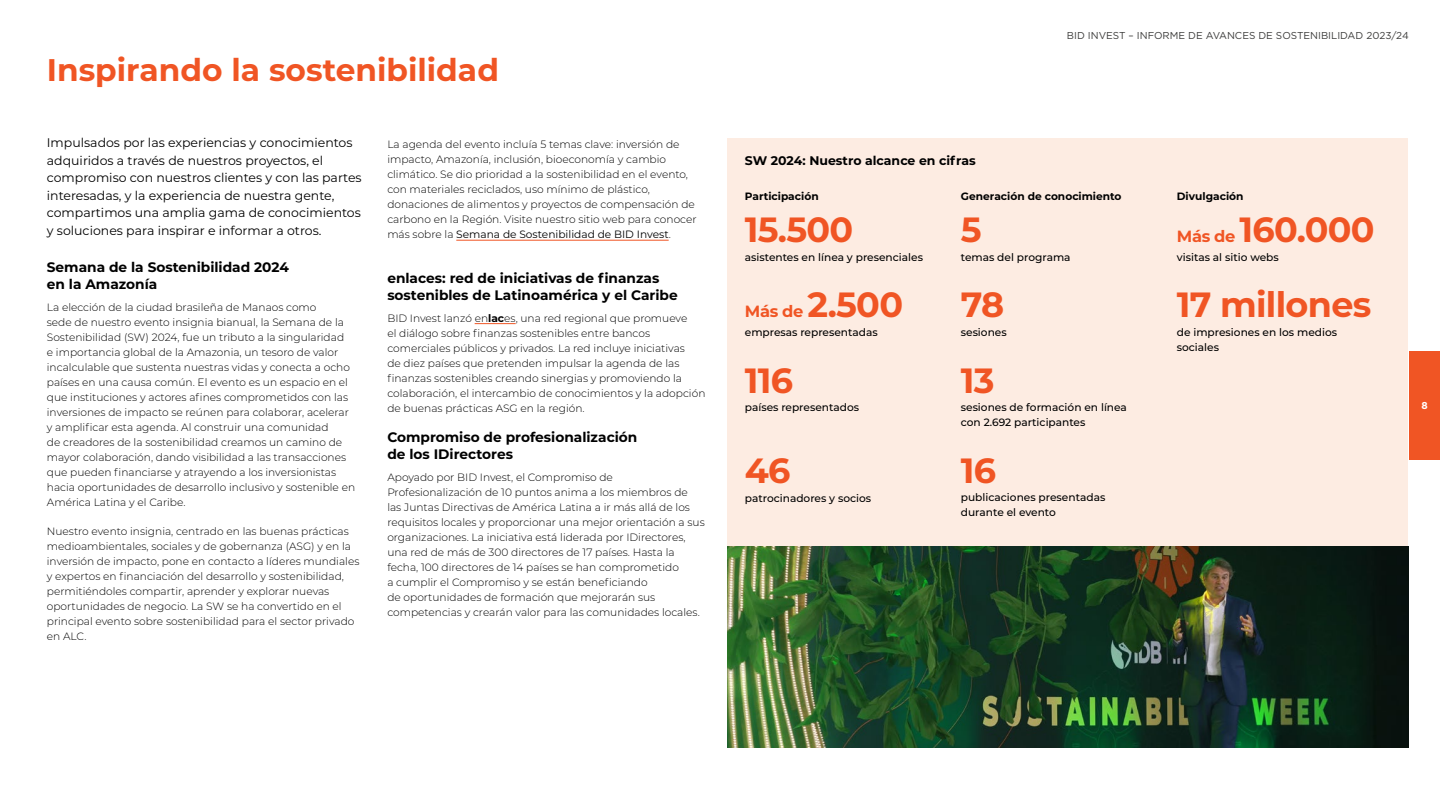
<style>
.page{position:relative;width:1440px;height:810px;background:#fff}
.page>*{position:absolute;margin:0;border:0;box-sizing:border-box;transform-origin:0 0}
.t1{font:700 35px "Montserrat";letter-spacing:-.02em;color:#f05524}
.t2{font:700 31.25px "Montserrat";color:#f05524}
.t3{font:700 16.25px "Montserrat";color:#f05524}
.t4{font:700 13.75px/16.5px "Montserrat";color:#000}
.t5{font:12.5px/17.5px "Montserrat";color:#000}
.t6{font:700 12.5px "Montserrat";color:#000}
.t7{font:300 10.62px/15px "Montserrat";color:#000}
.t8{font:500 10.62px/15px "Montserrat";color:#000}
.t9{font:700 10.62px "Montserrat";color:#000}
.t10{font:10px "Gotham";color:#3c3c3b}
.t11{font:700 10px "Gotham";color:#fff}
.s1{font-weight:400}
.s2{font-weight:700}
.s3{font-size:35px}
.s4{font-size:16.25px}
</style>
<div class="page">
<div style="left:727px;top:138px;width:681px;height:409px;background:#fdece2"></div>
<hr style="left:456px;top:240px;width:213px;height:1px;background:#f05524">
<hr style="left:475px;top:323px;width:41px;height:1px;background:#f05524">
<img style="left:727px;top:547px;width:682px;height:201px">
<div style="left:1409px;top:351px;width:31px;height:108px;background:#f05524"></div>
<h2 class="t2" style="left:47px;top:47px;width:454px">Inspirando la sostenibilidad</h2>
<p class="t5" style="left:47px;top:133px;width:316px">Impulsados por las experiencias y conocimientos adquiridos a través de nuestros proyectos, el compromiso con nuestros clientes y con las partes interesadas, y la experiencia de nuestra gente, compartimos una amplia gama de conocimientos y soluciones para inspirar e informar a otros.</p>
<p class="t4" style="left:47px;top:259px;width:244px">Semana de la Sostenibilidad 2024 en la Amazonía</p>
<p class="t7" style="left:47px;top:299px;width:310px">La elección de la ciudad brasileña de Manaos como<br>sede de nuestro evento insignia bianual, la Semana de la Sostenibilidad (SW) 2024, fue un tributo a la singularidad<br>e importancia global de la Amazonia, un tesoro de valor incalculable que sustenta nuestras vidas y conecta a ocho países en una causa común. El evento es un espacio en el que instituciones y actores afines comprometidos con las inversiones de impacto se reúnen para colaborar, acelerar y amplificar esta agenda. Al construir una comunidad<br>de creadores de la sostenibilidad creamos un camino de mayor colaboración, dando visibilidad a las transacciones que pueden financiarse y atrayendo a los inversionistas hacia oportunidades de desarrollo inclusivo y sostenible en América Latina y el Caribe.</p>
<p class="t7" style="left:47px;top:524px;width:314px">Nuestro evento insignia, centrado en las buenas prácticas medioambientales, sociales y de gobernanza (ASG) y en la inversión de impacto, pone en contacto a líderes mundiales y expertos en financiación del desarrollo y sostenibilidad, permitiéndoles compartir, aprender y explorar nuevas oportunidades de negocio. La SW se ha convertido en el principal evento sobre sostenibilidad para el sector privado en ALC.</p>
<p class="t7" style="left:387px;top:137px;width:311px">La agenda del evento incluía 5 temas clave: inversión de impacto, Amazonía, inclusión, bioeconomía y cambio climático. Se dio prioridad a la sostenibilidad en el evento, con materiales reciclados, uso mínimo de plástico, donaciones de alimentos y proyectos de compensación de carbono en la Región. Visite nuestro sitio web para conocer más sobre la <span class="s1">Semana de Sostenibilidad de BID Invest</span>.</p>
<p class="t4" style="left:387px;top:269px;width:292px">enlaces: red de iniciativas de finanzas sostenibles de Latinoamérica y el Caribe</p>
<p class="t7" style="left:387px;top:310px;width:320px">BID Invest lanzó en<span class="s2">lac</span>es, una red regional que promueve<br>el diálogo sobre finanzas sostenibles entre bancos comerciales públicos y privados. La red incluye iniciativas<br>de diez países que pretenden impulsar la agenda de las finanzas sostenibles creando sinergias y promoviendo la colaboración, el intercambio de conocimientos y la adopción de buenas prácticas ASG en la región.</p>
<p class="t4" style="left:387px;top:429px;width:252px">Compromiso de profesionalización de los IDirectores</p>
<p class="t7" style="left:387px;top:469px;width:319px">Apoyado por BID Invest, el Compromiso de Profesionalización de 10 puntos anima a los miembros de<br>las Juntas Directivas de América Latina a ir más allá de los requisitos locales y proporcionar una mejor orientación a sus organizaciones. La iniciativa está liderada por IDirectores, una red de más de 300 directores de 17 países. Hasta la fecha, 100 directores de 14 países se han comprometido<br>a cumplir el Compromiso y se están beneficiando<br>de oportunidades de formación que mejorarán sus competencias y crearán valor para las comunidades locales.</p>
<p class="t10" style="left:1067px;top:29px;width:343px">BID INVEST – INFORME DE AVANCES DE SOSTENIBILIDAD 2023/24</p>
<p class="t6" style="left:745px;top:151px;width:232px">SW 2024: Nuestro alcance en cifras</p>
<p class="t9" style="left:745px;top:188px;width:75px">Participación</p>
<h1 class="t1" style="left:745px;top:205px;width:110px">15.500</h1>
<p class="t8" style="left:745px;top:249px;width:180px">asistentes en línea y presenciales</p>
<h3 class="t3" style="left:745px;top:300px;width:160px">Más de <span class="s3">2.500</span></h3>
<p class="t8" style="left:745px;top:324px;width:135px">empresas representadas</p>
<h1 class="t1" style="left:745px;top:355px;width:50px">116</h1>
<p class="t8" style="left:745px;top:399px;width:116px">países representados</p>
<h1 class="t1" style="left:745px;top:446px;width:47px">46</h1>
<p class="t8" style="left:745px;top:490px;width:128px">patrocinadores y socios</p>
<p class="t9" style="left:961px;top:188px;width:162px">Generación de conocimiento</p>
<h1 class="t1" style="left:961px;top:205px;width:22px">5</h1>
<p class="t8" style="left:961px;top:249px;width:111px">temas del programa</p>
<h1 class="t1" style="left:961px;top:280px;width:45px">78</h1>
<p class="t8" style="left:961px;top:324px;width:47px">sesiones</p>
<h1 class="t1" style="left:961px;top:355px;width:35px">13</h1>
<p class="t8" style="left:961px;top:399px;width:168px">sesiones de formación en línea con 2.692 participantes</p>
<h1 class="t1" style="left:961px;top:445px;width:37px">16</h1>
<p class="t8" style="left:961px;top:490px;width:146px">publicaciones presentadas durante el evento</p>
<p class="t9" style="left:1177px;top:188px;width:68px">Divulgación</p>
<h1 class="t1" style="left:1177px;top:205px;width:199px"><span class="s4">Más de</span> 160.000</h1>
<p class="t8" style="left:1177px;top:249px;width:104px">visitas al sitio webs</p>
<h1 class="t1" style="left:1177px;top:280px;width:196px">17 millones</h1>
<p class="t8" style="left:1177px;top:324px;width:162px">de impresiones en los medios sociales</p>
<p class="t11" style="left:1422px;top:399px;width:8px">8</p>
</div>
